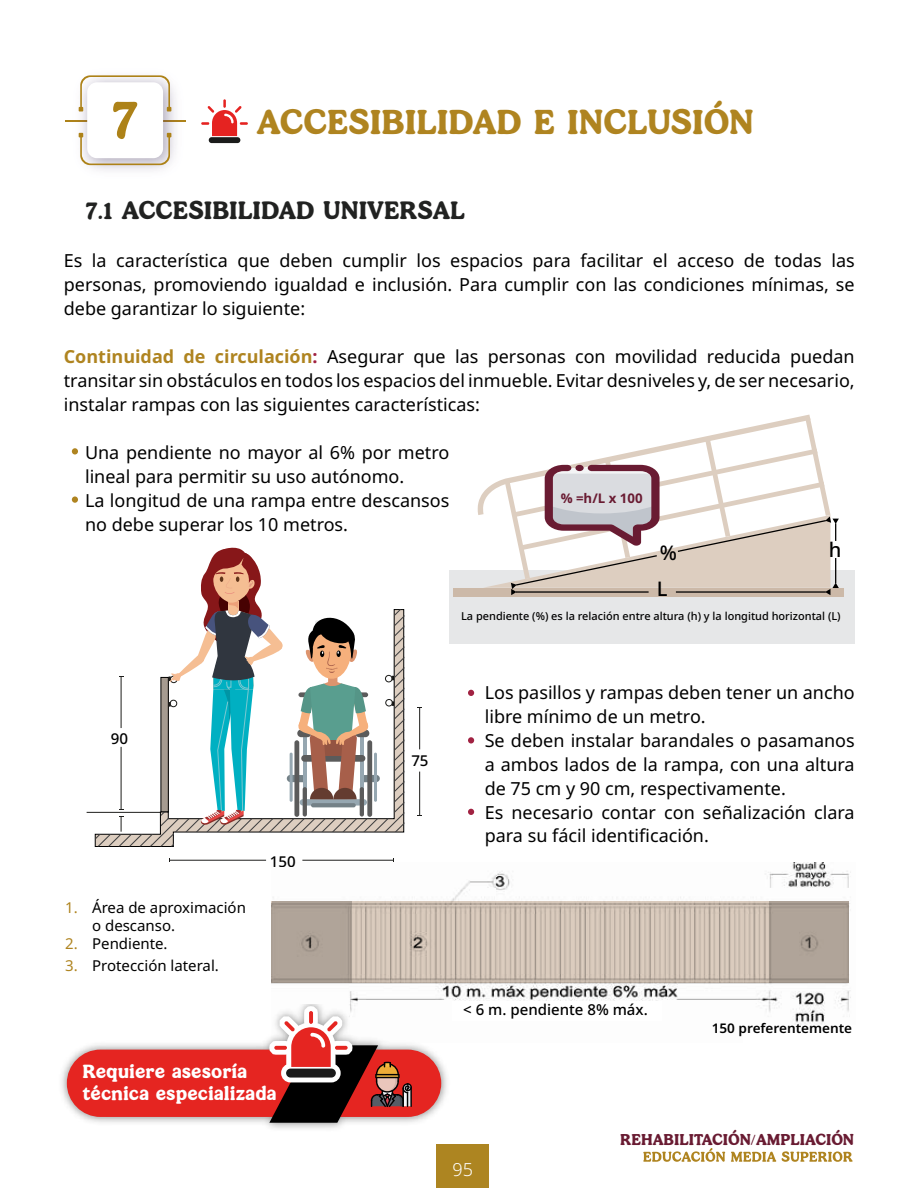
<style>
.page{position:relative;width:918px;height:1188px;background:#fff}
.page>*{position:absolute;margin:0;border:0;box-sizing:border-box;transform-origin:0 0}
.t1{font:700 52.05px "Patria";color:#ad8218}
.t2{font:700 33px "Patria";color:#af8420}
.t3{font:700 24px "Patria";color:#212221}
.t4{font:500 20.1px "Noto Sans";color:#000}
.t5{font:700 18.15px/21.9px "Patria";color:#fff}
.t6{font:18px/24px "Noto Sans";color:#000;text-align:justify}
.t7{font:300 18px "Noto Sans";color:#fff}
.t8{font:15px/18px "Noto Sans";color:#000}
.t9{font:700 15px "Patria";color:#691b32}
.t10{font:500 15px "Noto Sans";color:#000}
.t11{font:500 14.85px "Noto Sans";color:#000}
.t12{font:600 13.2px "Noto Sans";color:#000}
.t13{font:700 13.2px "Noto Sans";color:#691b32}
.t14{font:500 10.95px "Noto Sans";color:#000}
.s1{font-weight:700;color:#af8420}
.s2{font-weight:700;color:#a12242}
.s3{color:#af8420}
</style>
<div class="page">
<div style="left:436px;top:1144px;width:53px;height:44px;background:#ad8521"></div>
<svg style="left:643px;top:1148px;width:210px;height:14px"></svg>
<div style="left:72px;top:448px;width:6px;height:7px;background:#af8420;border-radius:50%"></div>
<div style="left:72px;top:496px;width:6px;height:7px;background:#af8420;border-radius:50%"></div>
<svg style="left:468px;top:690px;width:6px;height:6px"></svg>
<div style="left:468px;top:737px;width:6px;height:7px;background:#a12242;border-radius:50%"></div>
<svg style="left:468px;top:809px;width:6px;height:6px"></svg>
<div style="left:209px;top:137px;width:31px;height:6px;background:#1b1c1b;border-radius:3px"></div>
<svg style="left:201px;top:99px;width:47px;height:37px"></svg>
<div style="left:449px;top:570px;width:406px;height:73px;background:#e6e7e8"></div>
<div style="left:453px;top:588px;width:391px;height:8px;background:#ccb9a8"></div>
<svg style="left:478px;top:415px;width:361px;height:180px"></svg>
<img style="left:272px;top:862px;width:579px;height:163px">
<div style="left:453px;top:1002px;width:209px;height:19px;background:#fff"></div>
<svg style="left:352px;top:902px;width:417px;height:81px;background:#ccbeb1"></svg>
<svg style="left:769px;top:902px;width:80px;height:81px;background:#aca095"></svg>
<svg style="left:272px;top:902px;width:80px;height:81px;background:#aca095"></svg>
<img style="left:61px;top:1005px;width:392px;height:124px">
<div style="left:67px;top:1050px;width:374px;height:67px;background:#e52521;border-radius:34px"></div>
<div style="left:304px;top:1006px;width:14px;height:23px;border:10px solid #fff;border-radius:2px"></div>
<svg style="left:269px;top:1008px;width:143px;height:115px"></svg>
<hr style="left:65px;top:120px;width:120px;height:2px;background:#ad8218">
<img style="left:78px;top:86px;width:108px;height:85px">
<img style="left:78px;top:120px;width:107px;height:2px">
<div style="left:87px;top:82px;width:76px;height:76px;background:#fff;border-radius:10px"></div>
<svg style="left:79px;top:75px;width:92px;height:36px"></svg>
<svg style="left:79px;top:133px;width:92px;height:32px"></svg>
<hr style="left:419px;top:772px;width:1px;height:44px;background:#1d1d1b">
<hr style="left:419px;top:707px;width:1px;height:42px;background:#1d1d1b">
<hr style="left:302px;top:860px;width:92px;height:1px;background:#1d1d1b">
<hr style="left:170px;top:860px;width:96px;height:1px;background:#1d1d1b">
<hr style="left:87px;top:812px;width:73px;height:1px;background:#1d1d1b">
<svg style="left:96px;top:547px;width:308px;height:299px"></svg>
<h1 class="t1" style="left:111px;top:85px;width:30px">7</h1>
<h2 class="t2" style="left:257px;top:101px;width:499px">ACCESIBILIDAD E INCLUSIÓN</h2>
<h3 class="t3" style="left:85px;top:194px;width:381px">7.1 ACCESIBILIDAD UNIVERSAL</h3>
<p class="t6" style="left:64px;top:249px;width:792px">Es la característica que deben cumplir los espacios para facilitar el acceso de todas las personas, promoviendo igualdad e inclusión. Para cumplir con las condiciones mínimas, se debe garantizar lo siguiente:</p>
<p class="t6" style="left:64px;top:345px;width:792px"><span class="s1">Continuidad de circulación</span><span class="s2">:</span> Asegurar que las personas con movilidad reducida puedan transitar sin obstáculos en todos los espacios del inmueble. Evitar desniveles y, de ser necesario, instalar rampas con las siguientes características:</p>
<p class="t6" style="left:85px;top:440px;width:366px;text-align:left">Una pendiente no mayor al 6% por metro lineal para permitir su uso autónomo.<br>La longitud de una rampa entre descansos no debe superar los 10 metros.</p>
<p class="t13" style="left:561px;top:489px;width:83px">% =h/L x 100</p>
<p class="t4" style="left:660px;top:538px;width:19px">%</p>
<p class="t4" style="left:829px;top:536px;width:14px">h</p>
<p class="t4" style="left:657px;top:575px;width:12px">L</p>
<p class="t11" style="left:111px;top:728px;width:19px">90</p>
<p class="t8" style="left:92px;top:899px;width:155px;text-indent:-27px"><span class="s3">1.</span> Área de aproximación o descanso.</p>
<p class="t8" style="left:65px;top:935px;width:104px"><span class="s3">2.</span> Pendiente.</p>
<p class="t8" style="left:65px;top:957px;width:155px"><span class="s3">3.</span> Protección lateral.</p>
<p class="t11" style="left:270px;top:851px;width:27px">150</p>
<p class="t5" style="left:82px;top:1060px;width:196px">Requiere asesoría técnica especializada</p>
<p class="t11" style="left:411px;top:750px;width:19px">75</p>
<p class="t14" style="left:461px;top:608px;width:381px">La pendiente (%) es la relación entre altura (h) y la longitud horizontal (L)</p>
<p class="t6" style="left:485px;top:680px;width:372px;text-align:left">Los pasillos y rampas deben tener un ancho libre mínimo de un metro.<br>Se deben instalar barandales o pasamanos a ambos lados de la rampa, con una altura de 75 cm y 90 cm, respectivamente.<br>Es necesario contar con señalización clara para su fácil identificación.</p>
<p class="t10" style="left:463px;top:999px;width:186px">&lt; 6 m. pendiente 8% máx.</p>
<p class="t12" style="left:712px;top:1019px;width:142px">150 preferentemente</p>
<p class="t7" style="left:452px;top:1157px;width:22px">95</p>
<p class="t9" style="left:620px;top:1130px;width:235px">REHABILITACIÓN/AMPLIACIÓN</p>
</div>
